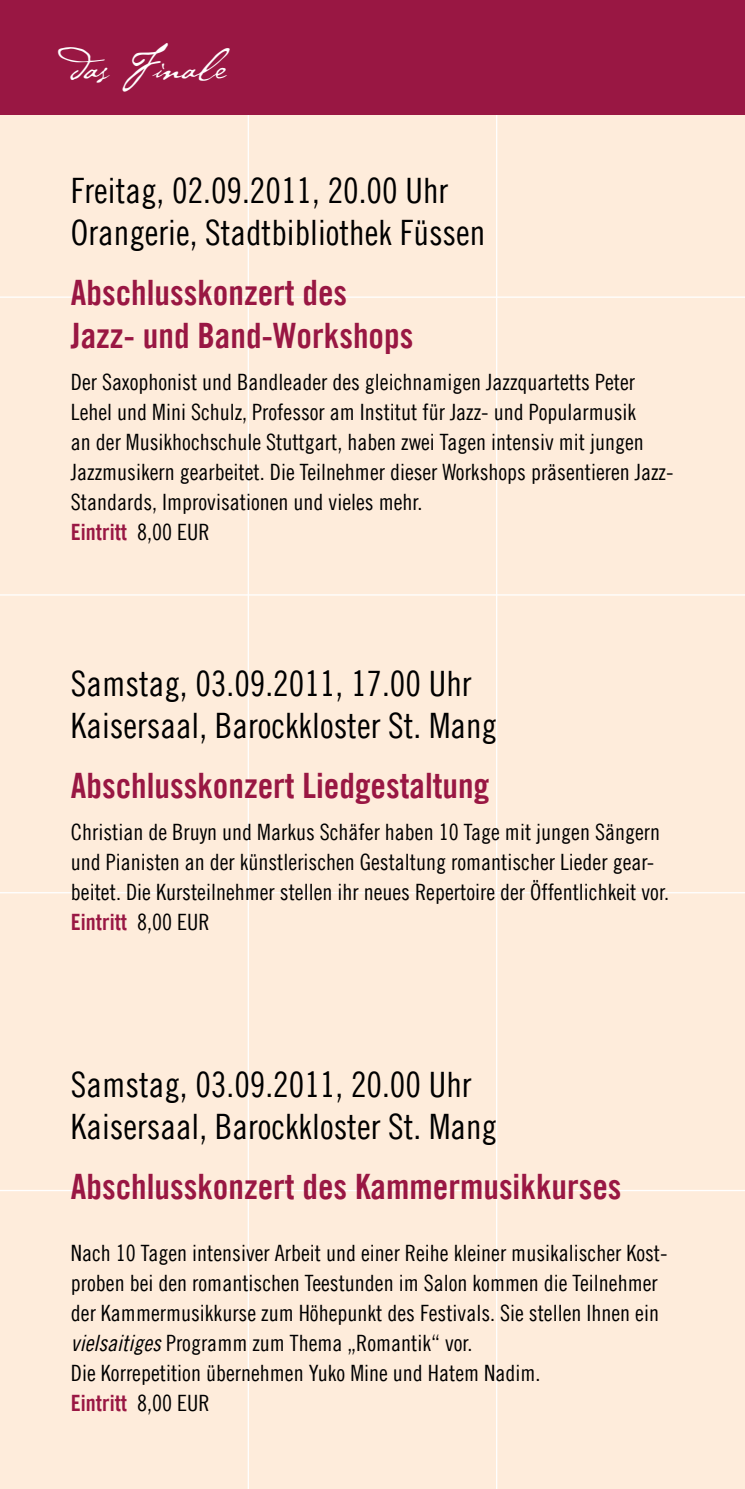
<style>
.page{position:relative;width:745px;height:1489px;background:#fff}
.page>*{position:absolute;margin:0;border:0;box-sizing:border-box;transform-origin:0 0}
.t1{font:45px "P22 Cezanne";color:#fff}
.t2{font:35px/42px "Trade Gothic LT Com Cn 18";color:#000}
.t3{font:35px/42px "Trade Gothic LT Com Bd Cn 20";color:#991743}
.t4{font:22.5px/30px "Trade Gothic LT Com Cn 18";color:#000}
.t5{font:22.5px "Trade Gothic LT Com Bd Cn 20";color:#991743}
.s1{font-family:"Trade Gothic LT Com Cn 18";color:#000}
.s2{font-family:"Trade Gothic LT Com Cn 18 Obl"}
</style>
<div class="page">
<div style="left:0;top:0;width:744px;height:1488px;background:#feecdb"></div>
<hr style="left:247px;top:0;width:2px;height:1488px;background:#fff">
<hr style="left:495px;top:0;width:2px;height:1488px;background:#fff">
<hr style="left:0;top:594px;width:744px;height:1px;background:#fff">
<hr style="left:0;top:892px;width:744px;height:1px;background:#fff">
<hr style="left:0;top:296px;width:744px;height:2px;background:#fff">
<hr style="left:0;top:1189px;width:744px;height:2px;background:#fff">
<div style="left:0;top:0;width:744px;height:115px;background:#991743"></div>
<h1 class="t1" style="left:71px;top:36px;width:157px">das Finale</h1>
<h2 class="t2" style="left:71px;top:169px;width:416px">Freitag, 02.09.2011, 20.00 Uhr<br>Orangerie, Stadtbibliothek Füssen</h2>
<h2 class="t3" style="left:71px;top:272px;width:344px">Abschlusskonzert des<br>Jazz- und Band-Workshops</h2>
<p class="t4" style="left:71px;top:367px;width:603px">Der Saxophonist und Bandleader des gleichnamigen Jazzquartetts Peter Lehel und Mini Schulz, Professor am Institut für Jazz- und Popularmusik<br>an der Musikhochschule Stuttgart, haben zwei Tagen intensiv mit jungen Jazzmusikern gearbeitet. Die Teilnehmer dieser Workshops präsentieren Jazz-Standards, Improvisationen und vieles mehr.</p>
<p class="t5" style="left:71px;top:518px;width:140px">Eintritt <span class="s1">8,00 EUR</span></p>
<h2 class="t2" style="left:71px;top:662px;width:427px">Samstag, 03.09.2011, 17.00 Uhr<br>Kaisersaal, Barockkloster St. Mang</h2>
<h2 class="t3" style="left:71px;top:764px;width:419px">Abschlusskonzert Liedgestaltung</h2>
<p class="t4" style="left:71px;top:817px;width:599px">Christian de Bruyn und Markus Schäfer haben 10 Tage mit jungen Sängern und Pianisten an der künstlerischen Gestaltung romantischer Lieder gear&shy;beitet. Die Kursteilnehmer stellen ihr neues Repertoire der Öffentlichkeit vor.</p>
<p class="t5" style="left:71px;top:908px;width:140px">Eintritt <span class="s1">8,00 EUR</span></p>
<h2 class="t2" style="left:71px;top:1062px;width:427px">Samstag, 03.09.2011, 20.00 Uhr<br>Kaisersaal, Barockkloster St. Mang</h2>
<h2 class="t3" style="left:71px;top:1164px;width:551px">Abschlusskonzert des Kammermusikkurses</h2>
<p class="t4" style="left:71px;top:1237px;width:598px">Nach 10 Tagen intensiver Arbeit und einer Reihe kleiner musikalischer Kost&shy;proben bei den romantischen Teestunden im Salon kommen die Teilnehmer der Kammermusikkurse zum Höhepunkt des Festivals. Sie stellen Ihnen ein <span class="s2">vielsaitiges</span> Programm zum Thema „Romantik“ vor.<br>Die Korrepetition übernehmen Yuko Mine und Hatem Nadim.</p>
<p class="t5" style="left:71px;top:1388px;width:140px">Eintritt <span class="s1">8,00 EUR</span></p>
</div>
